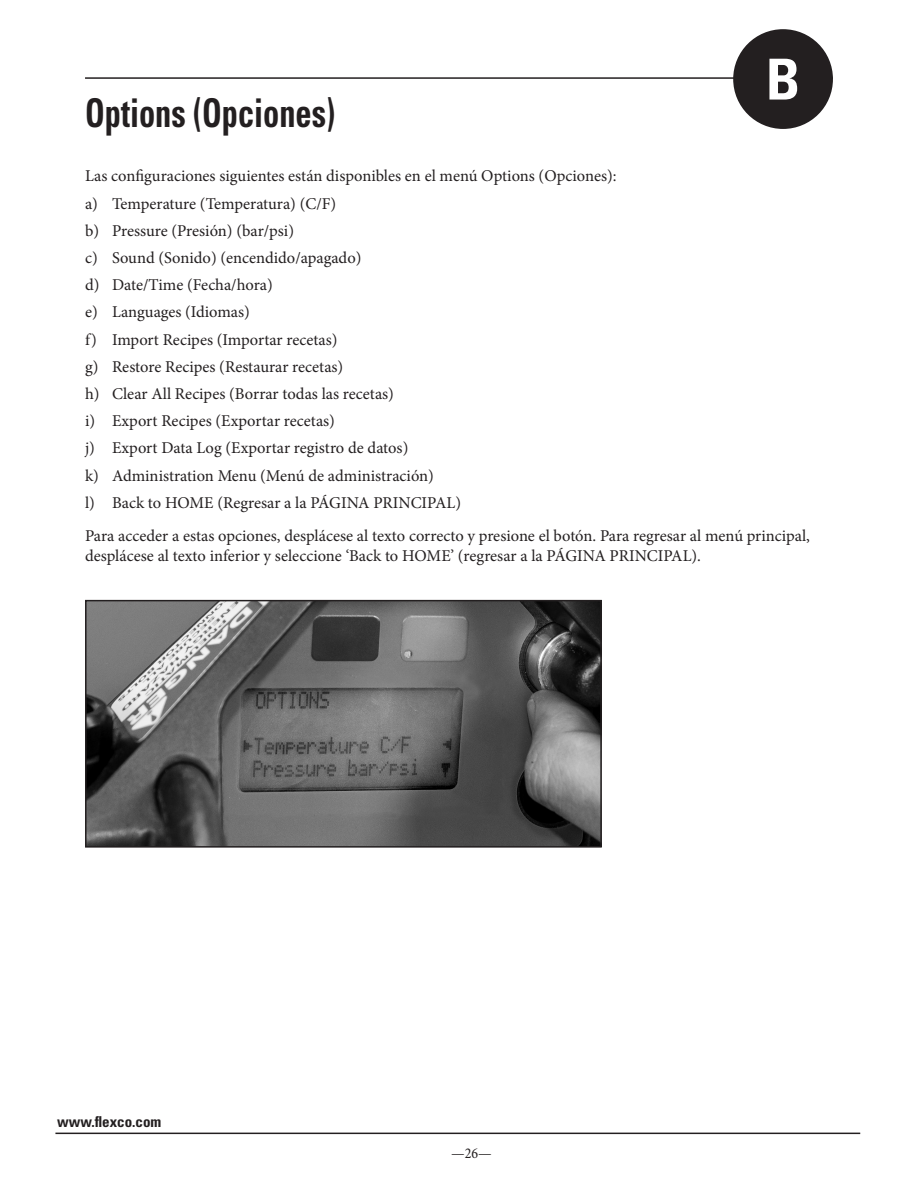
<style>
.page{position:relative;width:918px;height:1188px;background:#fff}
.page>*{position:absolute;margin:0;border:0;box-sizing:border-box;transform-origin:0 0}
.note_standalone{font:700 condensed 56.55px "Univers LT Std";color:#fff}
.sectionTitle{font:700 condensed 39.6px "Univers LT Std";color:#231f20;scale:.82 1}
.bodycopy{font:16.5px/20.4px "Minion Pro";color:#231f20}
.t1{font:700 condensed 15px "Univers LT Std";color:#231f20}
.t2{font:condensed 15px "Minion Pro";color:#231f20}
</style>
<div class="page">
<hr style="left:55px;top:1133px;width:805px;height:1px;background:#231f20">
<img style="left:88px;top:603px;width:511px;height:242px">
<div style="left:85px;top:600px;width:517px;height:248px;border:2px solid #231f20"></div>
<hr style="left:85px;top:77px;width:748px;height:2px;background:#231f20">
<div style="left:733px;top:29px;width:100px;height:100px;background:#231f20;border-radius:50%"></div>
<p class="sectionTitle" style="left:85px;top:89px;width:307px">Options (Opciones)</p>
<p class="note_standalone" style="left:766px;top:45px;width:36px">B</p>
<p class="bodycopy" style="left:85px;top:166px;width:533px">Las configuraciones siguientes están disponibles en el menú Options (Opciones):</p>
<p class="bodycopy" style="left:85px;top:193px;width:253px">a) Temperature (Temperatura) (C/F)</p>
<p class="bodycopy" style="left:85px;top:220px;width:211px">b) Pressure (Presión) (bar/psi)</p>
<p class="bodycopy" style="left:85px;top:248px;width:278px">c) Sound (Sonido) (encendido/apagado)</p>
<p class="bodycopy" style="left:85px;top:275px;width:189px">d) Date/Time (Fecha/hora)</p>
<p class="bodycopy" style="left:85px;top:302px;width:166px">e) Languages (Idiomas)</p>
<p class="bodycopy" style="left:85px;top:329px;width:254px">f) Import Recipes (Importar recetas)</p>
<p class="bodycopy" style="left:85px;top:356px;width:260px">g) Restore Recipes (Restaurar recetas)</p>
<p class="bodycopy" style="left:85px;top:384px;width:310px">h) Clear All Recipes (Borrar todas las recetas)</p>
<p class="bodycopy" style="left:85px;top:411px;width:251px">i) Export Recipes (Exportar recetas)</p>
<p class="bodycopy" style="left:85px;top:438px;width:325px">j) Export Data Log (Exportar registro de datos)</p>
<p class="bodycopy" style="left:85px;top:465px;width:350px">k) Administration Menu (Menú de administración)</p>
<p class="bodycopy" style="left:85px;top:492px;width:378px">l) Back to HOME (Regresar a la PÁGINA PRINCIPAL)</p>
<p class="bodycopy" style="left:85px;top:526px;width:726px">Para acceder a estas opciones, desplácese al texto correcto y presione el botón. Para regresar al menú principal, desplácese al texto inferior y seleccione ‘Back to HOME’ (regresar a la PÁGINA PRINCIPAL).</p>
<p class="t1" style="left:57px;top:1112px;width:106px">www.flexco.com</p>
<p class="t2" style="left:451px;top:1144px;width:42px">—26—</p>
</div>
